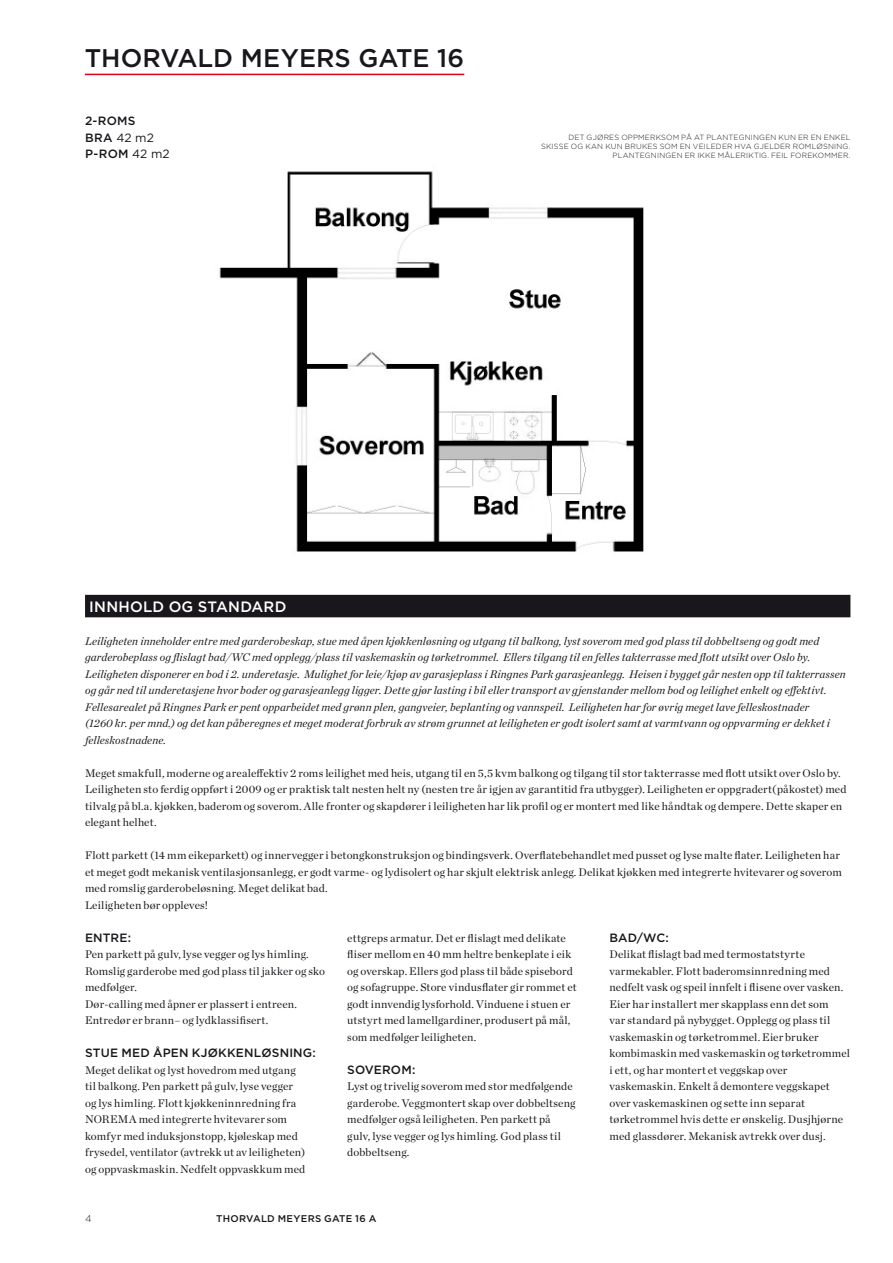
<style>
.page{position:relative;width:893px;height:1263px;background:#fff}
.page>*{position:absolute;margin:0;border:0;box-sizing:border-box;transform-origin:0 0}
.t1{font:500 25.5px "Gotham";letter-spacing:.005em;color:#1a171c}
.t2{font:500 15px "Gotham";letter-spacing:.01em;color:#fff}
.t3{font:500 12px/16.5px "Gotham";letter-spacing:.015em;color:#1a171c}
.t4{font:11.25px/16.5px "Chronicle Deck";letter-spacing:.01em;color:#1a171c}
.t5{font:italic 11.25px/16.5px "Chronicle Deck";letter-spacing:.01em;color:#1a171c}
.t6{font:500 9.75px "Gotham";letter-spacing:.03em;color:#1a171c}
.t7{font:300 9.75px "Gotham";color:#1a171c}
.t8{font:300 7.5px/9px "Gotham";letter-spacing:.025em;color:#1a171c;text-align:right}
.s1{font-weight:400}
</style>
<div class="page">
<img style="left:219px;top:171px;width:425px;height:381px">
<div style="left:85px;top:595px;width:765px;height:22px;background:#1a171c"></div>
<hr style="left:85px;top:74px;width:379px;height:1px;background:#da001a">
<h1 class="t1" style="left:85px;top:44px;width:381px">THORVALD MEYERS GATE 16</h1>
<p class="t3" style="left:85px;top:112px;width:86px">2-ROMS<br>BRA <span class="s1">42 m2<br></span>P-ROM <span class="s1">42 m2</span></p>
<p class="t8" style="left:541px;top:133px;width:311px">DET GJØRES OPPM ERKSOM PÅ AT PLANTEGNINGEN KUN ER EN ENKEL<br>SKISSE OG KAN KUN BRUKES SOM EN VEILEDER HVA GJELDER ROM LØSNING.<br>PLANTEGNINGEN ER IKKE MÅLERIKTIG. FEIL FOREKOMM ER.</p>
<h2 class="t2" style="left:89px;top:598px;width:199px">INNHOLD OG STANDARD</h2>
<p class="t5" style="left:85px;top:632px;width:762px">Leiligheten inneholder entre med garderobeskap, stue med åpen kjøkkenløsning og utgang til balkong, lyst soverom med god plass til dobbeltseng og godt med garderobeplass og flislagt bad/WC med opplegg/plass til vaskemaskin og tørketrommel. Ellers tilgang til en felles takterrasse med flott utsikt over Oslo by.<br>Leiligheten disponerer en bod i 2. underetasje. Mulighet for leie/kjøp av garasjeplass i Ringnes Park garasjeanlegg. Heisen i bygget går nesten opp til takterrassen og går ned til underetasjene hvor boder og garasjeanlegg ligger. Dette gjør lasting i bil eller transport av gjenstander mellom bod og leilighet enkelt og effektivt.<br>Fellesarealet på Ringnes Park er pent opparbeidet med grønn plen, gangveier, beplanting og vannspeil. Leiligheten har for øvrig meget lave felleskostnader<br>(1260 kr. per mnd.) og det kan påberegnes et meget moderat forbruk av strøm grunnet at leiligheten er godt isolert samt at varmtvann og oppvarming er dekket i felleskostnadene.</p>
<p class="t4" style="left:85px;top:764px;width:763px">Meget smakfull, moderne og arealeffektiv 2 roms leilighet med heis, utgang til en 5,5 kvm balkong og tilgang til stor takterrasse med flott utsikt over Oslo by.<br>Leiligheten sto ferdig oppført i 2009 og er praktisk talt nesten helt ny (nesten tre år igjen av garantitid fra utbygger). Leiligheten er oppgradert(påkostet) med tilvalg på bl.a. kjøkken, baderom og soverom. Alle fronter og skapdører i leiligheten har lik profil og er montert med like håndtak og dempere. Dette skaper en elegant helhet.</p>
<p class="t4" style="left:85px;top:846px;width:758px">Flott parkett (14 mm eikeparkett) og innervegger i betongkonstruksjon og bindingsverk. Overflatebehandlet med pusset og lyse malte flater. Leiligheten har et meget godt mekanisk ventilasjonsanlegg, er godt varme- og lydisolert og har skjult elektrisk anlegg. Delikat kjøkken med integrerte hvitevarer og soverom med romslig garderobeløsning. Meget delikat bad.<br>Leiligheten bør oppleves!</p>
<p class="t3" style="left:85px;top:929px;width:48px">ENTRE:</p>
<p class="t4" style="left:85px;top:945px;width:241px">Pen parkett på gulv, lyse vegger og lys himling.<br>Romslig garderobe med god plass til jakker og sko medfølger.<br>Dør-calling med åpner er plassert i entreen.<br>Entredør er brann– og lydklassifisert.</p>
<p class="t3" style="left:85px;top:1044px;width:9px">STU</p>
<p class="t3" style="left:110px;top:1044px;width:207px">E M ED ÅPEN KJØKKENLØSNI NG:</p>
<p class="t4" style="left:85px;top:1061px;width:222px">Meget delikat og lyst hovedrom med utgang til balkong. Pen parkett på gulv, lyse vegger og lys himling. Flott kjøkkeninnredning fra NOREMA med integrerte hvitevarer som komfyr med induksjonstopp, kjøleskap med frysedel, ventilator (avtrekk ut av leiligheten) og oppvaskmaskin. Nedfelt oppvaskkum med</p>
<p class="t4" style="left:347px;top:929px;width:231px">ettgreps armatur. Det er flislagt med delikate fliser mellom en 40 mm heltre benkeplate i eik og overskap. Ellers god plass til både spisebord og sofagruppe. Store vindusflater gir rommet et godt innvendig lysforhold. Vinduene i stuen er utstyrt med lamellgardiner, produsert på mål, som medfølger leiligheten.</p>
<p class="t3" style="left:347px;top:1061px;width:70px">SOVEROM :</p>
<p class="t4" style="left:347px;top:1077px;width:230px">Lyst og trivelig soverom med stor medfølgende garderobe. Veggmontert skap over dobbeltseng medfølger også leiligheten. Pen parkett på gulv, lyse vegger og lys himling. God plass til dobbeltseng.</p>
<p class="t7" style="left:85px;top:1214px;width:8px">4</p>
<p class="t6" style="left:216px;top:1212px;width:161px">THORVALD MEYERS GATE 16 A</p>
<p class="t3" style="left:609px;top:929px;width:61px">BAD/WC:</p>
<p class="t4" style="left:609px;top:945px;width:242px">Delikat flislagt bad med termostatstyrte varmekabler. Flott baderomsinnredning med nedfelt vask og speil innfelt i flisene over vasken.<br>Eier har installert mer skapplass enn det som<br>var standard på nybygget. Opplegg og plass til vaskemaskin og tørketrommel. Eier bruker kombimaskin med vaskemaskin og tørketrommel i ett, og har montert et veggskap over vaskemaskin. Enkelt å demontere veggskapet over vaskemaskinen og sette inn separat tørketrommel hvis dette er ønskelig. Dusjhjørne med glassdører. Mekanisk avtrekk over dusj.</p>
</div>
